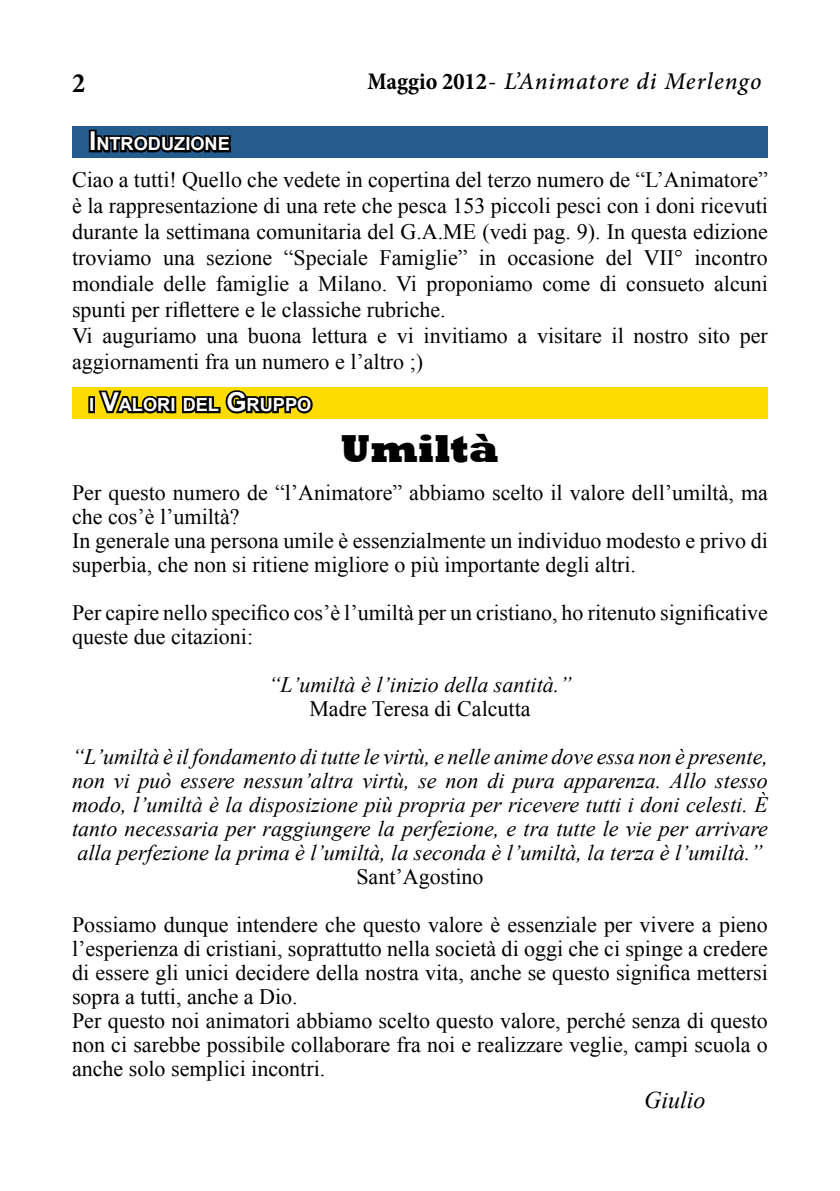
<style>
.page{position:relative;width:840px;height:1191px;background:#fff}
.page>*{position:absolute;margin:0;border:0;box-sizing:border-box;transform-origin:0 0}
.t1{font:800 40px "Rockwell";color:#000}
.t2{font:700 condensed 28px "Minion Pro";color:#000}
.t3{font:italic 500 24px "Minion Pro";letter-spacing:.04em;color:#000}
.t4{font:italic 24px "Times New Roman";color:#000}
.t5{font:22px/24px "Times New Roman";color:#000}
.t6{font:italic 22px/24px "Times New Roman";color:#000;text-align:justify}
.t7{font:700 18.2px "Arial";color:#fff}
.s1{font-weight:700;font-style:normal;font-stretch:condensed}
.s2{font-size:26px}
</style>
<div class="page">
<div style="left:72px;top:386px;width:695px;height:32px;background:#fddd01"></div>
<div style="left:88px;top:396px;width:7px;height:17px;border:4px solid #000"></div>
<svg style="left:96px;top:390px;width:219px;height:29px"></svg>
<div style="left:72px;top:126px;width:695px;height:32px;background:#255c8e"></div>
<div style="left:89px;top:130px;width:8px;height:22px;border:4px solid #000"></div>
<svg style="left:94px;top:129px;width:137px;height:24px"></svg>
<p class="t2" style="left:72px;top:64px;width:15px">2</p>
<p class="t3" style="left:367px;top:65px;width:395px"><span class="s1">Maggio 2012</span>- L’Animatore di Merlengo</p>
<p class="t7" style="left:89px;top:132px;width:142px"><span class="s2">I</span> NTRODUZIONE</p>
<p class="t5" style="left:72px;top:166px;width:697px;line-height:26px">Ciao a tutti! Quello che vedete in copertina del terzo numero de “L’Animatore” è la rappresentazione di una rete che pesca 153 piccoli pesci con i doni ricevuti durante la settimana comunitaria del G.A.ME (vedi pag. 9). In questa edizione troviamo una sezione “Speciale Famiglie” in occasione del VII° incontro mondiale delle famiglie a Milano. Vi proponiamo come di consueto alcuni spunti per riflettere e le classiche rubriche.<br>Vi auguriamo una buona lettura e vi invitiamo a visitare il nostro sito per aggiornamenti fra un numero e l’altro ;)</p>
<p class="t7" style="left:89px;top:393px;width:224px">I <span class="s2">V</span>ALORI DEL <span class="s2">G</span>RUPPO</p>
<h1 class="t1" style="left:341px;top:425px;width:159px">Umiltà</h1>
<p class="t5" style="left:72px;top:480px;width:697px">Per questo numero de “l’Animatore” abbiamo scelto il valore dell’umiltà, ma che cos’è l’umiltà?<br>In generale una persona umile è essenzialmente un individuo modesto e privo di superbia, che non si ritiene migliore o più importante degli altri.</p>
<p class="t5" style="left:72px;top:600px;width:697px">Per capire nello specifico cos’è l’umiltà per un cristiano, ho ritenuto significative queste due citazioni:</p>
<p class="t6" style="left:268px;top:672px;width:304px">“L’umiltà è l’inizio della santità.”</p>
<p class="t5" style="left:309px;top:696px;width:223px">Madre Teresa di Calcutta</p>
<p class="t6" style="left:72px;top:744px;width:697px">“L’umiltà è il fondamento di tutte le virtù, e nelle anime dove essa non è presente, non vi può essere nessun’altra virtù, se non di pura apparenza. Allo stesso modo, l’umiltà è la disposizione più propria per ricevere tutti i doni celesti. È tanto necessaria per raggiungere la perfezione, e tra tutte le vie per arrivare alla perfezione la prima è l’umiltà, la seconda è l’umiltà, la terza è l’umiltà.”</p>
<p class="t5" style="left:72px;top:852px;width:697px;line-height:48px;text-align:center">Sant’Agostino<br>Possiamo dunque intendere che questo valore è essenziale per vivere a pieno</p>
<p class="t5" style="left:72px;top:936px;width:697px">l’esperienza di cristiani, soprattutto nella società di oggi che ci spinge a credere di essere gli unici decidere della nostra vita, anche se questo significa mettersi sopra a tutti, anche a Dio.<br>Per questo noi animatori abbiamo scelto questo valore, perché senza di questo non ci sarebbe possibile collaborare fra noi e realizzare veglie, campi scuola o anche solo semplici incontri.</p>
<p class="t4" style="left:643px;top:1083px;width:63px">Giulio</p>
</div>
